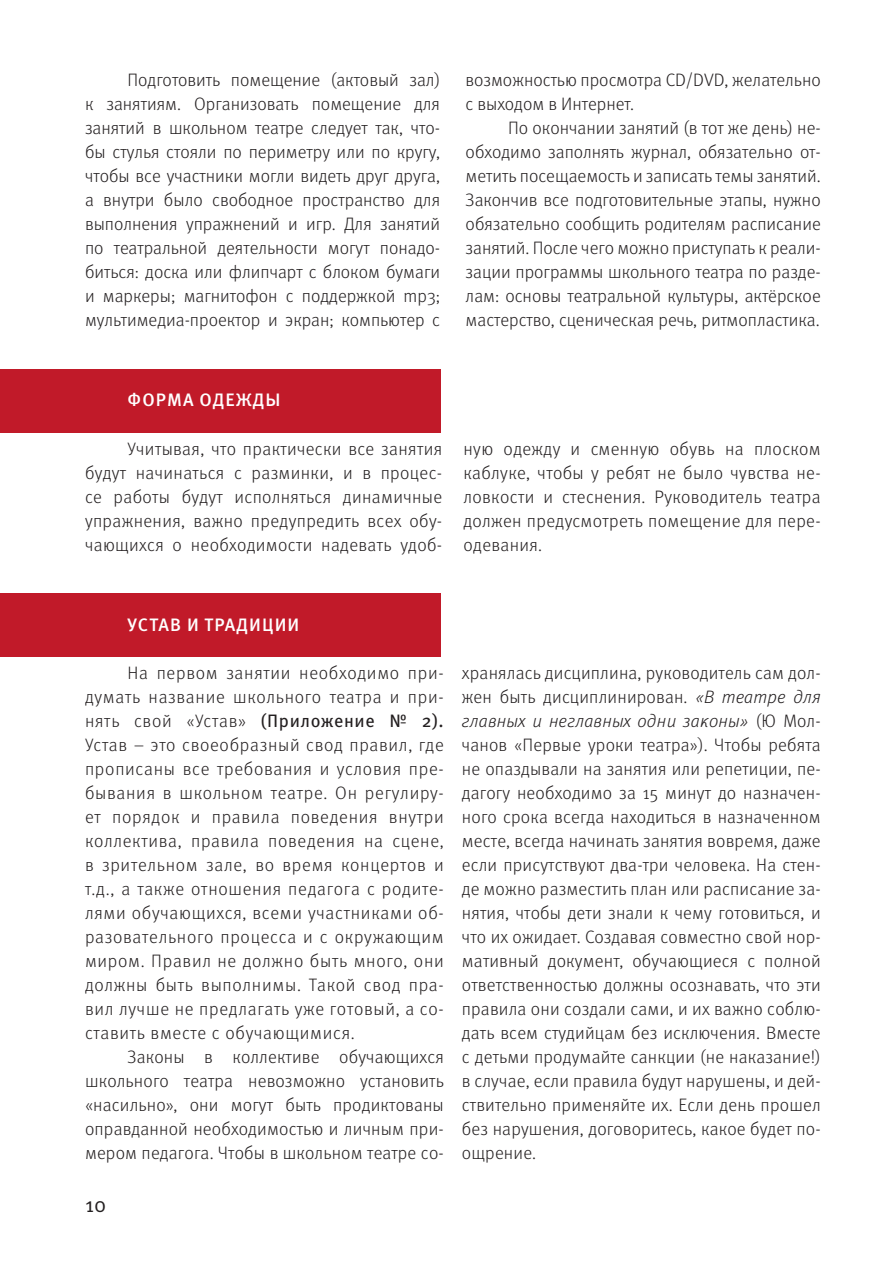
<style>
.page{position:relative;width:893px;height:1263px;background:#fff}
.page>*{position:absolute;margin:0;border:0;box-sizing:border-box;transform-origin:0 0}
.t1{font:21px "Meta Pro Norm";color:#231f20}
.t2{font:300 18px/24px "Meta Pro";letter-spacing:.01em;color:#231f20;text-align:justify}
.t3{font:500 18px "Meta Pro";letter-spacing:.06em;color:#fff}
.s1{font-weight:400}
.s2{font-style:italic}
</style>
<div class="page">
<div style="left:0;top:369px;width:440px;height:64px;background:#c11a29"></div>
<div style="left:0;top:593px;width:440px;height:64px;background:#c11a29"></div>
<p class="t2" style="left:85px;top:67px;width:357px;text-indent:43px">Подготовить помещение (актовый зал) к занятиям. Организовать помещение для занятий в школьном театре следует так, что&shy;бы стулья стояли по периметру или по кругу, чтобы все участники могли видеть друг друга, а внутри было свободное пространство для выполнения упражнений и игр. Для занятий по театральной деятельности могут понадо&shy;биться: доска или флипчарт с блоком бумаги и маркеры; магнитофон с поддержкой mp3; мультимедиа-проектор и экран; компьютер с</p>
<p class="t2" style="left:466px;top:67px;width:357px">возможностью просмотра CD/DVD, желательно с выходом в Интернет.</p>
<p class="t2" style="left:466px;top:115px;width:357px;text-indent:43px">По окончании занятий (в тот же день) не&shy;обходимо заполнять журнал, обязательно от&shy;метить посещаемость и записать темы занятий.<br>Закончив все подготовительные этапы, нужно обязательно сообщить родителям расписание занятий. После чего можно приступать к реали&shy;зации программы школьного театра по разде&shy;лам: основы театральной культуры, актёрское мастерство, сценическая речь, ритмопластика.</p>
<p class="t3" style="left:128px;top:386px;width:155px">ФОРМА ОДЕЖДЫ</p>
<p class="t2" style="left:85px;top:436px;width:359px;text-indent:43px">Учитывая, что практически все занятия будут начинаться с разминки, и в процес&shy;се работы будут исполняться динамичные упражнения, важно предупредить всех обу&shy;чающихся о необходимости надевать удоб-</p>
<p class="t2" style="left:463px;top:436px;width:359px">ную одежду и сменную обувь на плоском каблуке, чтобы у ребят не было чувства не&shy;ловкости и стеснения. Руководитель театра должен предусмотреть помещение для пере&shy;одевания.</p>
<p class="t3" style="left:128px;top:610px;width:173px">УСТАВ И ТРАДИЦИИ</p>
<p class="t2" style="left:85px;top:660px;width:360px;text-indent:43px">На первом занятии необходимо при&shy;думать название школьного театра и при&shy;нять свой «Устав» <span class="s1">(Приложение № 2).<br></span>Устав – это своеобразный свод правил, где прописаны все требования и условия пре&shy;бывания в школьном театре. Он регулиру&shy;ет порядок и правила поведения внутри коллектива, правила поведения на сцене, в зрительном зале, во время концертов и т.д., а также отношения педагога с родите&shy;лями обучающихся, всеми участниками об&shy;разовательного процесса и с окружающим миром. Правил не должно быть много, они должны быть выполнимы. Такой свод пра&shy;вил лучше не предлагать уже готовый, а со&shy;ставить вместе с обучающимися.</p>
<p class="t2" style="left:85px;top:1044px;width:360px;text-indent:43px">Законы в коллективе обучающихся школьного театра невозможно установить «насильно», они могут быть продиктованы оправданной необходимостью и личным при&shy;мером педагога. Чтобы в школьном театре со-</p>
<p class="t1" style="left:85px;top:1188px;width:23px">10</p>
<p class="t2" style="left:462px;top:660px;width:360px">хранялась дисциплина, руководитель сам дол&shy;жен быть дисциплинирован. <span class="s2">«В театре для главных и неглавных одни законы»</span> (Ю Мол&shy;чанов «Первые уроки театра»). Чтобы ребята не опаздывали на занятия или репетиции, пе&shy;дагогу необходимо за 15 минут до назначен&shy;ного срока всегда находиться в назначенном месте, всегда начинать занятия вовремя, даже если присутствуют два-три человека. На стен&shy;де можно разместить план или расписание за&shy;нятия, чтобы дети знали к чему готовиться, и что их ожидает. Создавая совместно свой нор&shy;мативный документ, обучающиеся с полной ответственностью должны осознавать, что эти правила они создали сами, и их важно соблю&shy;дать всем студийцам без исключения. Вместе с детьми продумайте санкции (не наказание!) в случае, если правила будут нарушены, и дей&shy;ствительно применяйте их. Если день прошел без нарушения, договоритесь, какое будет по&shy;ощрение.</p>
</div>
